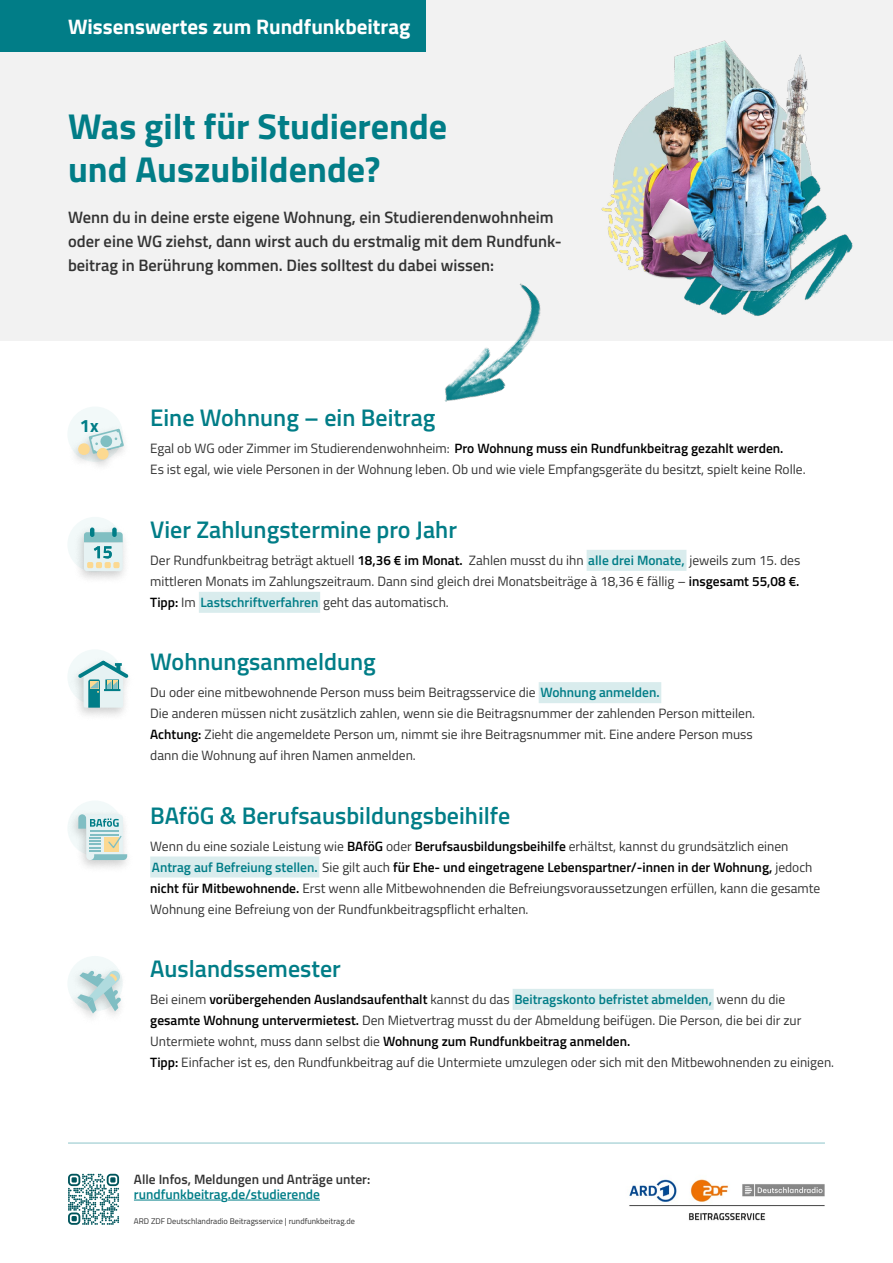
<style>
.page{position:relative;width:893px;height:1263px;background:#fff}
.page>*{position:absolute;margin:0;border:0;box-sizing:border-box;transform-origin:0 0}
.t1{font:700 36px/43.2px "Titillium Web";color:#017d87}
.t2{font:600 24px "Titillium Web";color:#017d87}
.t3{font:700 21px "Titillium Web";color:#fff}
.t4{font:700 18px "Titillium Web";color:#017d87}
.t5{font:600 16.5px/24px "Titillium Web";color:#333}
.t6{font:13.5px/21px "Titillium Web";color:#333}
.t7{font:600 13.5px "Titillium Web";color:#333}
.t8{font:600 13.5px "Titillium Web";color:#017d87}
.t9{font:8.25px "Titillium Web";color:#333}
.s1{font-weight:600;color:#000}
.s2{font-weight:600;color:#017d87}
</style>
<div class="page">
<div style="left:0;top:0;width:893px;height:341px;background:#f2f2f2"></div>
<img style="left:601px;top:40px;width:252px;height:276px">
<img style="left:444px;top:283px;width:97px;height:119px">
<img style="left:629px;top:1179px;width:196px;height:42px">
<hr style="left:134px;top:1200px;width:87px;height:1px;background:#017d87">
<hr style="left:228px;top:1200px;width:92px;height:1px;background:#017d87">
<svg style="left:68px;top:1174px;width:51px;height:51px"></svg>
<div style="left:0;top:0;width:426px;height:51px;background:#017d87"></div>
<div style="left:67px;top:649px;width:56px;height:56px;background:#f2f9f9;border-radius:50%"></div>
<div style="left:539px;top:682px;width:122px;height:21px;background:#d9eced"></div>
<div style="left:68px;top:656px;width:68px;height:65px;background:#000;opacity:.2"></div>
<svg style="left:78px;top:660px;width:51px;height:48px"></svg>
<div style="left:67px;top:800px;width:56px;height:56px;background:#f2f9f9;border-radius:50%"></div>
<div style="left:150px;top:856px;width:169px;height:21px;background:#d9eced"></div>
<div style="left:68px;top:809px;width:67px;height:64px;background:#000;opacity:.2"></div>
<svg style="left:78px;top:814px;width:49px;height:46px"></svg>
<div style="left:67px;top:517px;width:56px;height:55px;background:#f2f9f9;border-radius:50%"></div>
<div style="left:587px;top:550px;width:99px;height:21px;background:#d9eced"></div>
<div style="left:199px;top:592px;width:121px;height:21px;background:#d9eced"></div>
<div style="left:73px;top:522px;width:58px;height:62px;background:#000;opacity:.2"></div>
<div style="left:112px;top:527px;width:5px;height:10px;background:#007d87;border-radius:2px"></div>
<svg style="left:90px;top:527px;width:4px;height:10px"></svg>
<svg style="left:84px;top:532px;width:39px;height:39px"></svg>
<div style="left:113px;top:562px;width:7px;height:6px;background:#fcd991;border-radius:2px"></div>
<div style="left:67px;top:956px;width:56px;height:55px;background:#f2f9f9;border-radius:50%"></div>
<div style="left:513px;top:989px;width:201px;height:21px;background:#d9eced"></div>
<div style="left:67px;top:965px;width:62px;height:61px;background:#000;opacity:.2"></div>
<svg style="left:77px;top:970px;width:44px;height:43px"></svg>
<div style="left:67px;top:406px;width:56px;height:56px;background:#f2f9f9;border-radius:50%"></div>
<div style="left:67px;top:423px;width:65px;height:50px;background:#000;opacity:.2"></div>
<svg style="left:78px;top:429px;width:46px;height:31px"></svg>
<hr style="left:68px;top:1142px;width:757px;height:2px;background:#b3d8db">
<h3 class="t3" style="left:68px;top:11px;width:344px">Wissenswertes zum Rundfunkbeitrag</h3>
<h1 class="t1" style="left:68px;top:103px;width:381px">Was gilt für Studierende und Auszubildende?</h1>
<p class="t5" style="left:68px;top:204px;width:495px">Wenn du in deine erste eigene Wohnung, ein Studierendenwohnheim oder eine WG ziehst, dann wirst auch du erstmalig mit dem Rundfunk&shy;beitrag in Berührung kommen. Dies solltest du dabei wissen:</p>
<h3 class="t4" style="left:80px;top:412px;width:20px">1x</h3>
<h2 class="t2" style="left:150px;top:400px;width:287px">Eine Wohnung – ein Beitrag</h2>
<p class="t6" style="left:150px;top:438px;width:657px">Egal ob WG oder Zimmer im Studierendenwohnheim: <span class="s1">Pro Wohnung muss ein Rundfunkbeitrag gezahlt werden.<br></span>Es ist egal, wie viele Personen in der Wohnung leben. Ob und wie viele Empfangsgeräte du besitzt, spielt keine Rolle.</p>
<h2 class="t2" style="left:150px;top:511px;width:308px">Vier Zahlungstermine pro Jahr</h2>
<p class="t6" style="left:150px;top:549px;width:652px;text-align:justify">Der Rundfunkbeitrag beträgt aktuell <span class="s1">18,36 € im Monat.</span> Zahlen musst du ihn <span class="s2">alle drei Monate,</span> jeweils zum 15. des mittleren Monats im Zahlungszeitraum. Dann sind gleich drei Monatsbeiträge à 18,36 € fällig – <span class="s1">insgesamt 55,08 €.<br>Tipp:</span> Im <span class="s2">Lastschriftverfahren</span> geht das automatisch.</p>
<h2 class="t2" style="left:150px;top:644px;width:227px">Wohnungsanmeldung</h2>
<p class="t6" style="left:150px;top:681px;width:606px">Du oder eine mitbewohnende Person muss beim Beitragsservice die <span class="s2">Wohnung anmelden.<br></span>Die anderen müssen nicht zusätzlich zahlen, wenn sie die Beitragsnummer der zahlenden Person mitteilen.<br><span class="s1">Achtung:</span> Zieht die angemeldete Person um, nimmt sie ihre Beitragsnummer mit. Eine andere Person muss dann die Wohnung auf ihren Namen anmelden.</p>
<h2 class="t2" style="left:150px;top:797px;width:361px">BAföG &amp; Berufsausbildungsbeihilfe</h2>
<p class="t6" style="left:150px;top:835px;width:672px">Wenn du eine soziale Leistung wie <span class="s1">BAföG</span> oder <span class="s1">Berufsausbildungsbeihilfe</span> erhältst, kannst du grundsätzlich einen <span class="s2">Antrag auf Befreiung stellen.</span> Sie gilt auch <span class="s1">für Ehe- und eingetragene Lebenspartner/-innen in der Wohnung,</span> jedoch <span class="s1">nicht für Mitbewohnende.</span> Erst wenn alle Mitbewohnenden die Befreiungsvoraussetzungen erfüllen, kann die gesamte Wohnung eine Befreiung von der Rundfunkbeitragspflicht erhalten.</p>
<h2 class="t2" style="left:150px;top:950px;width:192px">Auslandssemester</h2>
<p class="t6" style="left:150px;top:988px;width:685px">Bei einem <span class="s1">vorübergehenden Auslandsaufenthalt</span> kannst du das <span class="s2">Beitragskonto befristet abmelden,</span> wenn du die <span class="s1">gesamte Wohnung untervermietest.</span> Den Mietvertrag musst du der Abmeldung beifügen. Die Person, die bei dir zur Untermiete wohnt, muss dann selbst die <span class="s1">Wohnung zum Rundfunkbeitrag anmelden.<br>Tipp:</span> Einfacher ist es, den Rundfunkbeitrag auf die Untermiete umzulegen oder sich mit den Mitbewohnenden zu einigen.</p>
<p class="t7" style="left:134px;top:1169px;width:238px">Alle Infos, Meldungen und Anträge unter:</p>
<p class="t8" style="left:134px;top:1184px;width:188px">rundfunkbeitrag.de/studierende</p>
<p class="t9" style="left:134px;top:1215px;width:222px">ARD ZDF Deutschlandradio Beitragsservice | rundfunkbeitrag.de</p>
</div>
